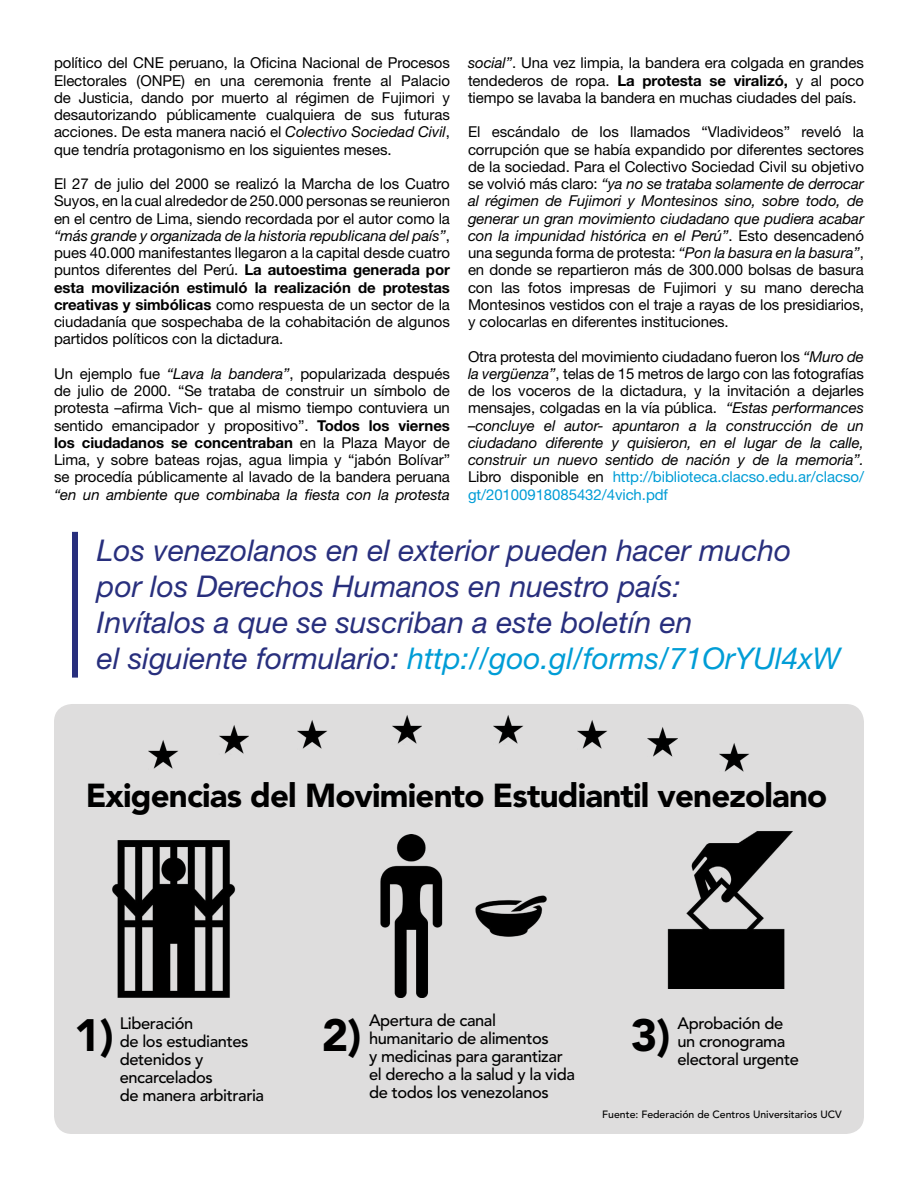
<style>
.page{position:relative;width:918px;height:1188px;background:#fff}
.page>*{position:absolute;margin:0;border:0;box-sizing:border-box;transform-origin:0 0}
.t1{font:900 45px "Avenir LT Std";color:#000}
.t2{font:900 33px "Avenir LT Std";letter-spacing:-.025em;color:#000}
.t3{font:italic 30px/36px "Helvetica Neue";color:#282f7d}
.t4{font:500 16.5px/18px "Avenir LT Std";letter-spacing:-.025em;color:#000}
.t5{font:15px/17.2px "Helvetica Neue";letter-spacing:-.005em;color:#000;text-align:justify}
.t6{font:italic 15px "Helvetica Neue";letter-spacing:-.005em;color:#000}
.t7{font:500 10.5px "Avenir LT Std";color:#000}
.s1{font-style:italic}
.s2{font-weight:700}
.s3{color:#009dd6}
</style>
<div class="page">
<div style="left:72px;top:532px;width:6px;height:146px;background:#282f7d"></div>
<div style="left:54px;top:704px;width:810px;height:430px;background:#dedddd;border-radius:18px"></div>
<img style="left:392px;top:715px;width:30px;height:29px">
<img style="left:493px;top:715px;width:30px;height:29px">
<img style="left:297px;top:720px;width:30px;height:29px">
<img style="left:577px;top:720px;width:30px;height:29px">
<img style="left:647px;top:727px;width:30px;height:30px">
<img style="left:719px;top:743px;width:30px;height:29px">
<img style="left:219px;top:725px;width:30px;height:29px">
<img style="left:148px;top:740px;width:30px;height:29px">
<img style="left:112px;top:840px;width:124px;height:158px">
<img style="left:380px;top:835px;width:167px;height:163px">
<img style="left:667px;top:831px;width:126px;height:157px">
<p class="t5" style="left:54px;top:55px;width:398px">político del CNE peruano, la Oficina Nacional de Procesos Electorales (ONPE) en una ceremonia frente al Palacio de Justicia, dando por muerto al régimen de Fujimori y desautorizando públicamente cualquiera de sus futuras acciones. De esta manera nació el <span class="s1">Colectivo Sociedad Civil</span>, que tendría protagonismo en los siguientes meses.</p>
<p class="t5" style="left:54px;top:176px;width:398px">El 27 de julio del 2000 se realizó la Marcha de los Cuatro Suyos, en la cual alrededor de 250.000 personas se reunieron en el centro de Lima, siendo recordada por el autor como la <span class="s1">“más grande y organizada de la historia republicana del país”</span>, pues 40.000 manifestantes llegaron a la capital desde cuatro puntos diferentes del Perú. <span class="s2">La autoestima generada por esta movilización estimuló la realización de protestas creativas y simbólicas</span> como respuesta de un sector de la ciudadanía que sospechaba de la cohabitación de algunos partidos políticos con la dictadura.</p>
<p class="t5" style="left:54px;top:366px;width:398px">Un ejemplo fue <span class="s1">“Lava la bandera”</span>, popularizada después de julio de 2000. “Se trataba de construir un símbolo de protesta –afirma Vich- que al mismo tiempo contuviera un sentido emancipador y propositivo”. <span class="s2">Todos los viernes los ciudadanos se concentraban</span> en la Plaza Mayor de Lima, y sobre bateas rojas, agua limpia y “jabón Bolívar” se procedía públicamente al lavado de la bandera peruana</p>
<p class="t6" style="left:54px;top:483px;width:398px">“en un ambiente que combinaba la fiesta con la protesta</p>
<p class="t5" style="left:468px;top:55px;width:397px"><span class="s1">social”</span>. Una vez limpia, la bandera era colgada en grandes tendederos de ropa. <span class="s2">La protesta se viralizó,</span> y al poco tiempo se lavaba la bandera en muchas ciudades del país.</p>
<p class="t5" style="left:468px;top:124px;width:398px">El escándalo de los llamados “Vladivideos” reveló la corrupción que se había expandido por diferentes sectores de la sociedad. Para el Colectivo Sociedad Civil su objetivo se volvió más claro: <span class="s1">“ya no se trataba solamente de derrocar al régimen de Fujimori y Montesinos sino, sobre todo, de generar un gran movimiento ciudadano que pudiera acabar con la impunidad histórica en el Perú”</span>. Esto desencadenó una segunda forma de protesta: <span class="s1">“Pon la basura en la basura”</span>, en donde se repartieron más de 300.000 bolsas de basura con las fotos impresas de Fujimori y su mano derecha Montesinos vestidos con el traje a rayas de los presidiarios, y colocarlas en diferentes instituciones.</p>
<p class="t5" style="left:468px;top:349px;width:398px">Otra protesta del movimiento ciudadano fueron los <span class="s1">“Muro de la vergüenza”</span>, telas de 15 metros de largo con las fotografías de los voceros de la dictadura, y la invitación a dejarles mensajes, colgadas en la vía pública. <span class="s1">“Estas performances –concluye el autor- apuntaron a la construcción de un ciudadano diferente y quisieron, en el lugar de la calle, construir un nuevo sentido de nación y de la memoria”.<br></span>Libro disponible en <span class="s3">http://biblioteca.clacso.edu.ar/clacso/ gt/20100918085432/4vich.pdf</span></p>
<h3 class="t3" style="left:97px;top:534px;width:745px">Los venezolanos en el exterior pueden hacer mucho por los Derechos Humanos en nuestro país:<br>Invítalos a que se suscriban a este boletín en<br>el siguiente formulario: <span class="s3">http://goo.gl/forms/71OrYUl4xW</span></h3>
<h2 class="t2" style="left:86px;top:776px;width:743px">Exigencias del Movimiento Estudiantil venezolano</h2>
<h1 class="t1" style="left:74px;top:1008px;width:41px">1)</h1>
<p class="t4" style="left:120px;top:1015px;width:146px">Liberación<br>de los estudiantes detenidos y encarcelados<br>de manera arbitraria</p>
<p class="t4" style="left:369px;top:1012px;width:207px">Apertura de canal humanitario de alimentos<br>y medicinas para garantizar el derecho a la salud y la vida de todos los venezolanos</p>
<p class="t4" style="left:677px;top:1015px;width:123px">Aprobación de un cronograma electoral urgente</p>
<h1 class="t1" style="left:322px;top:1008px;width:41px">2)</h1>
<h1 class="t1" style="left:631px;top:1008px;width:41px">3)</h1>
<p class="t7" style="left:602px;top:1108px;width:241px">Fuente: Federación de Centros Universitarios UCV</p>
</div>
